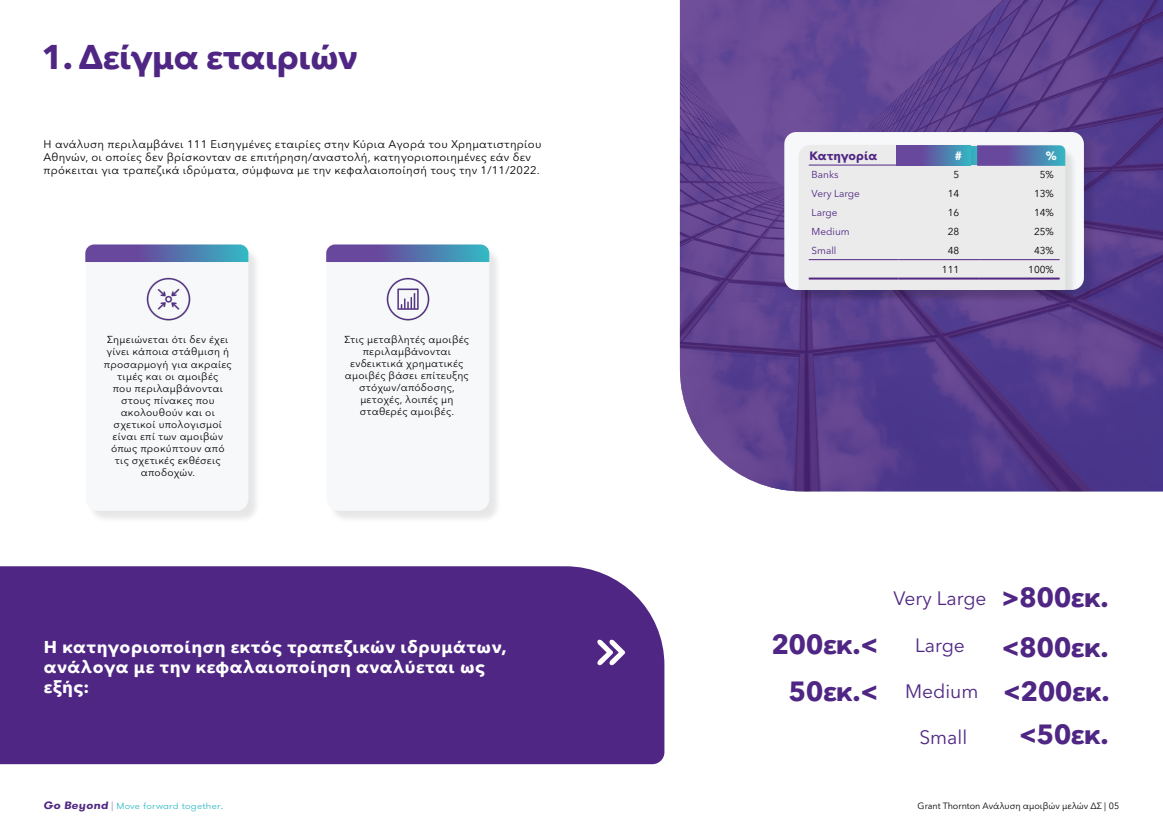
<style>
.page{position:relative;width:1163px;height:837px;background:#fff}
.page>*{position:absolute;margin:0;border:0;box-sizing:border-box;transform-origin:0 0}
.t1{font:700 34px "Avenir Next W1 G";letter-spacing:-.02em;color:#4f2683}
.t2{font:700 27.5px "Avenir Next W1 G";letter-spacing:-.02em;color:#4f2683}
.t3{font:19.2px "Avenir Next W1 G";color:#4f2683}
.t4{font:700 17px/20.4px "Avenir Next W1 G";letter-spacing:.025em;color:#fff}
.t5{font:700 12px "Avenir Next W1 G";color:#4f2683}
.t6{font:700 12px "Avenir Next W1 G";color:#fff}
.t7{font:11px/13.2px "Avenir Next W1 G";letter-spacing:.025em;color:#000}
.t8{font:10px/12px "Avenir Next W1 G";letter-spacing:.025em;color:#000;text-align:center}
.t9{font:10px "Avenir Next W1 G";color:#4f2683}
.t10{font:9px "Avenir Next W1 G";color:#000}
.t11{font:300 9px "GT Walsheim Pro";letter-spacing:.025em;color:#33b9c4;scale:1.1 1}
.s1{font-weight:700;font-style:italic;font-size:10.6px;color:#4f2683}
.s2{font-size:9.4px;color:#9581b2}
.s3{font-size:9.4px}
</style>
<div class="page">
<div style="left:0;top:566px;width:664px;height:197px;background:#4f2683"></div>
<svg style="left:679px;top:0;width:483px;height:491px"></svg>
<div style="left:328px;top:245px;width:174px;height:278px;background:#000;opacity:.1"></div>
<div style="left:326px;top:244px;width:163px;height:266px;background:#f7f8f9;border-radius:12px"></div>
<div style="left:87px;top:245px;width:174px;height:278px;background:#000;opacity:.1"></div>
<div style="left:86px;top:244px;width:162px;height:266px;background:#f7f8f9;border-radius:12px"></div>
<div style="left:785px;top:133px;width:311px;height:169px;background:#000;opacity:.1"></div>
<div style="left:784px;top:132px;width:299px;height:158px;background:#f7f8f9;border-radius:12px"></div>
<svg style="left:326px;top:244px;width:163px;height:18px"></svg>
<svg style="left:85px;top:244px;width:163px;height:18px"></svg>
<div style="left:799px;top:146px;width:278px;height:156px;background:#000;opacity:.1"></div>
<svg style="left:596px;top:638px;width:29px;height:27px"></svg>
<img style="left:146px;top:277px;width:45px;height:44px">
<img style="left:386px;top:277px;width:44px;height:44px">
<svg style="left:798px;top:145px;width:267px;height:145px"></svg>
<h1 class="t1" style="left:42px;top:37px;width:317px">1. Δείγμα εταιριών</h1>
<p class="t7" style="left:44px;top:137px;width:499px">Η ανάλυση περιλαμβάνει 111 Εισηγμένες εταιρίες στην Κύρια Αγορά του Χρηματιστηρίου<br>Αθηνών, οι οποίες δεν βρίσκονταν σε επιτήρηση/αναστολή, κατηγοριοποιημένες εάν δεν πρόκειται για τραπεζικά ιδρύματα, σύμφωνα με την κεφαλαιοποίησή τους την 1/11/2022.</p>
<p class="t8" style="left:104px;top:334px;width:129px">Σημειώνεται ότι δεν έχει γίνει κάποια στάθμιση ή προσαρμογή για ακραίες τιμές και οι αμοιβές<br>που περιλαμβάνονται στους πίνακες που ακολουθούν και οι σχετικοί υπολογισμοί είναι επί των αμοιβών όπως προκύπτουν από τις σχετικές εκθέσεις αποδοχών.</p>
<p class="t8" style="left:344px;top:333px;width:126px">Στις μεταβλητές αμοιβές περιλαμβάνονται ενδεικτικά χρηματικές αμοιβές βάσει επίτευξης στόχων/απόδοσης, μετοχές, λοιπές μη σταθερές αμοιβές.</p>
<h3 class="t4" style="left:44px;top:636px;width:464px">Η κατηγοριοποίηση εκτός τραπεζικών ιδρυμάτων, ανάλογα με την κεφαλαιοποίηση αναλύεται ως εξής:</h3>
<p class="t5" style="left:809px;top:148px;width:69px">Κατηγορία</p>
<p class="t6" style="left:954px;top:148px;width:9px">#</p>
<p class="t6" style="left:1045px;top:148px;width:12px">%</p>
<p class="t9" style="left:811px;top:169px;width:28px">Banks</p>
<p class="t8" style="left:953px;top:169px;width:7px">5</p>
<p class="t8" style="left:1039px;top:169px;width:16px">5%</p>
<p class="t9" style="left:811px;top:188px;width:50px">Very Large</p>
<p class="t8" style="left:947px;top:188px;width:13px">14</p>
<p class="t8" style="left:1033px;top:188px;width:21px">13%</p>
<p class="t9" style="left:811px;top:206px;width:27px">Large</p>
<p class="t8" style="left:947px;top:206px;width:13px">16</p>
<p class="t8" style="left:1033px;top:206px;width:21px">14%</p>
<p class="t9" style="left:811px;top:225px;width:40px">Medium</p>
<p class="t8" style="left:947px;top:225px;width:13px">28</p>
<p class="t8" style="left:1033px;top:225px;width:21px">25%</p>
<p class="t9" style="left:811px;top:244px;width:26px">Small</p>
<p class="t8" style="left:947px;top:244px;width:13px">48</p>
<p class="t8" style="left:1033px;top:244px;width:21px">43%</p>
<p class="t8" style="left:941px;top:263px;width:19px">111</p>
<p class="t8" style="left:1028px;top:263px;width:27px">100%</p>
<h2 class="t2" style="left:771px;top:627px;width:109px">200εκ.&lt;</h2>
<h3 class="t3" style="left:893px;top:586px;width:95px">Very Large</h3>
<h3 class="t3" style="left:914px;top:633px;width:51px">Large</h3>
<h2 class="t2" style="left:1001px;top:580px;width:109px">&gt;800εκ.</h2>
<h2 class="t2" style="left:1001px;top:630px;width:109px">&lt;800εκ.</h2>
<h2 class="t2" style="left:788px;top:674px;width:91px">50εκ.&lt;</h2>
<h2 class="t2" style="left:1002px;top:674px;width:109px">&lt;200εκ.</h2>
<h3 class="t3" style="left:904px;top:680px;width:75px">Medium</h3>
<h3 class="t3" style="left:919px;top:725px;width:49px">Small</h3>
<h2 class="t2" style="left:1018px;top:717px;width:91px">&lt;50εκ.</h2>
<p class="t11" style="left:44px;top:800px;width:165px"><span class="s1">Go Beyond</span> <span class="s2">|</span> Move forward together<span class="s3">.</span></p>
<p class="t10" style="left:917px;top:800px;width:203px">Grant Thornton Ανάλυση αμοιβών μελών ΔΣ | 05</p>
</div>
